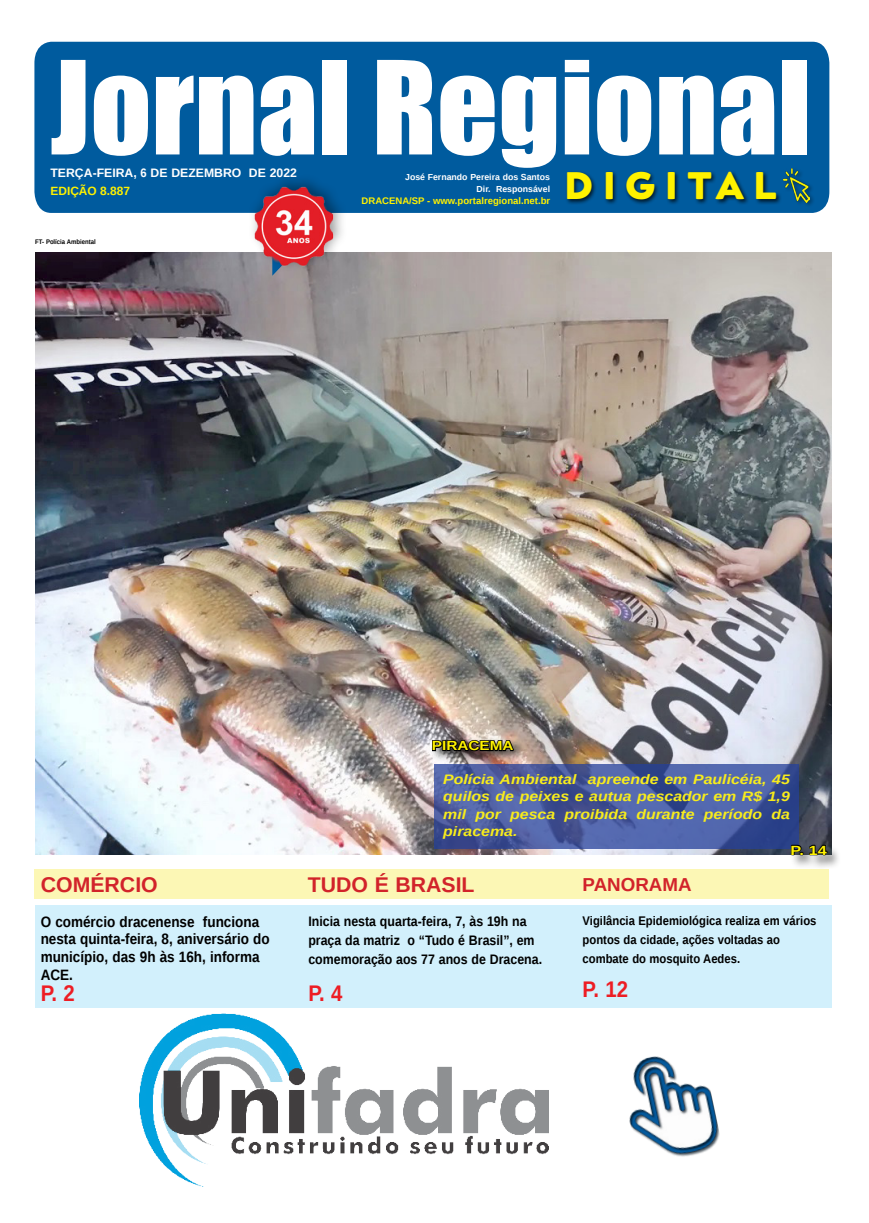
<style>
.page{position:relative;width:869px;height:1223px;background:#fff}
.page>*{position:absolute;margin:0;border:0;box-sizing:border-box;transform-origin:0 0}
.t1{font:119.5px "Impact";color:#fff}
.t2{font:800 39.75px "Neufreit";letter-spacing:.23em;color:#fff200;scale:1.04 1}
.Introductory{font:700 22.62px "Liberation Sans";color:#ed1d24;scale:.9 1}
.TÍTULO{font:700 21.25px "Liberation Sans";color:#d2232a}
.TÍTULO-2{font:700 18.75px "Liberation Sans";color:#d2232a}
.Introductory-2{font:700 15px/17.6px "Liberation Sans";color:#000;scale:.9 1}
.LINHA_FINA{font:italic 700 13.75px/17.5px "Liberation Sans";color:#f7ec1c;text-align:justify;scale:1.16 1}
.Introductory-3{font:700 13.75px/19px "Liberation Sans";color:#000101;scale:.9 1}
.TÍTULO-3{font:700 13.25px "Liberation Sans";color:#fff200;scale:1.16 1}
.Introductory-4{font:700 13.25px "Liberation Sans";color:#fff200;scale:1.22 1}
.Introductory-5{font:700 12.5px/18.9px "Liberation Sans";color:#000;scale:.9 1}
.LEGENDA{font:700 12.25px "Liberation Sans";color:#fff}
.DATA_PG{font:700 11.88px "Liberation Sans";color:#fff200}
.DATA_PG-2{font:700 9.5px "Liberation Sans";color:#fff200}
.LEGENDA-2{font:700 8.75px "Liberation Sans";color:#fff}
.Signature{font:700 6.62px "Liberation Sans";color:#000;scale:.9 1}
</style>
<div class="page">
<div style="left:34px;top:869px;width:795px;height:29px;background:#fcf7b5"></div>
<div style="left:35px;top:905px;width:795px;height:102px;background:#d2f0fc"></div>
<img style="left:35px;top:252px;width:795px;height:602px">
<div style="left:430px;top:735px;width:98px;height:27px;background:#000;opacity:.75"></div>
<svg style="left:431px;top:730px;width:84px;height:27px;background:#6f6663"></svg>
<svg style="left:434px;top:763px;width:364px;height:85px;background:#4a5ca0"></svg>
<div style="left:790px;top:844px;width:51px;height:26px;background:#000;opacity:.57"></div>
<svg style="left:789px;top:843px;width:38px;height:13px"></svg>
<svg style="left:34px;top:42px;width:795px;height:234px;fill:#005b9e"></svg>
<div style="left:565px;top:170px;width:216px;height:35px;background:#000;opacity:.75"></div>
<div style="left:781px;top:166px;width:34px;height:42px;background:#000;opacity:.46"></div>
<img style="left:783px;top:169px;width:26px;height:34px">
<img style="left:629px;top:1056px;width:91px;height:101px">
<img style="left:140px;top:1013px;width:408px;height:173px">
<div style="left:247px;top:173px;width:100px;height:99px;background:#000;opacity:.41"></div>
<img style="left:248px;top:177px;width:94px;height:95px">
<p class="t1" style="left:50px;top:15px;width:761px">Jornal Regional</p>
<p class="t2" style="left:564px;top:162px;width:205px">DIGITAL</p>
<p class="LEGENDA" style="left:50px;top:164px;width:248px">TERÇA-FEIRA, 6 DE DEZEMBRO DE 2022</p>
<p class="DATA_PG" style="left:50px;top:183px;width:81px">EDIÇÃO 8.887</p>
<p class="LEGENDA-2" style="left:405px;top:171px;width:146px">José Fernando Pereira dos Santos</p>
<p class="LEGENDA-2" style="left:476px;top:183px;width:75px">Dir. Responsável</p>
<p class="DATA_PG-2" style="left:361px;top:194px;width:190px">DRACENA/SP - www.portalregional.net.br</p>
<p class="Signature" style="left:35px;top:237px;width:69px">FT- Polícia Ambiental</p>
<p class="TÍTULO-3" style="left:431px;top:736px;width:72px">PIRACEMA</p>
<p class="LINHA_FINA" style="left:443px;top:770px;width:300px">Polícia Ambiental apreende em Paulicéia, 45 quilos de peixes e autua pescador em R$ 1,9 mil por pesca proibida durante período da piracema.</p>
<p class="Introductory-4" style="left:790px;top:841px;width:31px">P. 14</p>
<p class="TÍTULO" style="left:41px;top:869px;width:118px">COMÉRCIO</p>
<p class="TÍTULO" style="left:308px;top:869px;width:168px">TUDO É BRASIL</p>
<p class="TÍTULO-2" style="left:582px;top:871px;width:111px">PANORAMA</p>
<p class="Introductory-3" style="left:308px;top:911px;width:261px">Inicia nesta quarta-feira, 7, às 19h na praça da matriz o “Tudo é Brasil”, em comemoração aos 77 anos de Dracena.</p>
<p class="Introductory" style="left:308px;top:978px;width:39px">P. 4</p>
<p class="Introductory-5" style="left:582px;top:911px;width:261px">Vigilância Epidemiológica realiza em vários pontos da cidade, ações voltadas ao</p>
<p class="Introductory-5" style="left:582px;top:949px;width:176px">combate do mosquito Aedes.</p>
<p class="Introductory" style="left:582px;top:974px;width:52px">P. 12</p>
<p class="Introductory-2" style="left:41px;top:912px;width:256px">O comércio dracenense funciona nesta quinta-feira, 8, aniversário do município, das 9h às 16h, informa<br>ACE.</p>
<p class="Introductory" style="left:41px;top:978px;width:39px">P. 2</p>
</div>
